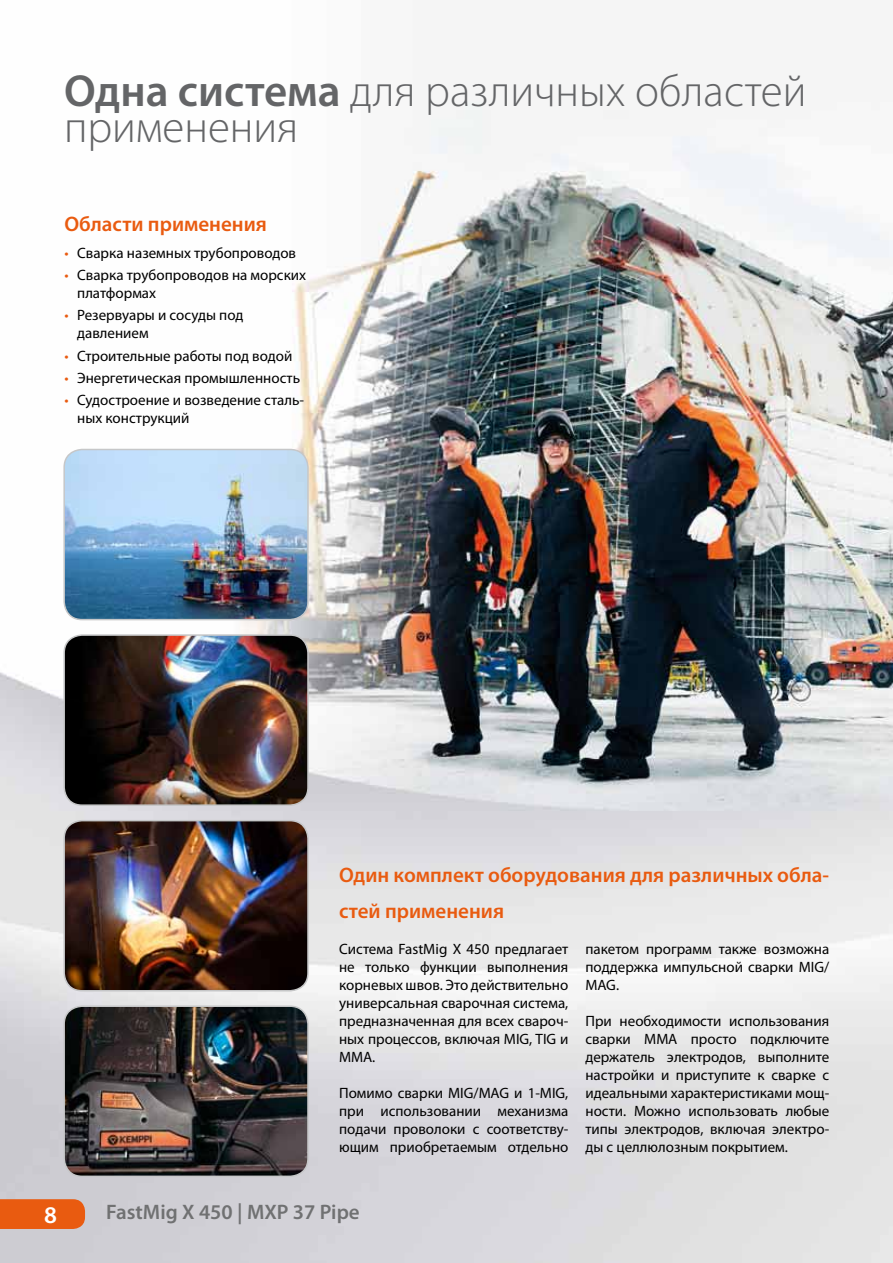
<style>
.page{position:relative;width:893px;height:1263px;background:#fff}
.page>*{position:absolute;margin:0;border:0;box-sizing:border-box;transform-origin:0 0}
.t1{font:300 45px/36px "Myriad Pro";color:#646567}
.t2{font:600 24px "Myriad Pro";color:#fff}
.t3{font:600 21px/36px "Myriad Pro";color:#e95b10}
.t4{font:600 21px "Myriad Pro";color:#707172}
.t5{font:15px/18px "Myriad Pro";color:#000;text-align:justify}
.s1{font-weight:600}
.s2{color:#e95b10}
</style>
<div class="page">
<img style="left:0;top:100px;width:893px;height:1163px">
<img style="left:64px;top:449px;width:244px;height:170px">
<div style="left:63px;top:449px;width:246px;height:171px;border:2px solid #c6c7c8;border-radius:18px"></div>
<img style="left:64px;top:635px;width:244px;height:170px">
<div style="left:63px;top:634px;width:246px;height:172px;border:2px solid #c6c7c8;border-radius:18px"></div>
<img style="left:64px;top:821px;width:244px;height:170px">
<div style="left:63px;top:820px;width:246px;height:171px;border:2px solid #c6c7c8;border-radius:18px"></div>
<img style="left:64px;top:1006px;width:244px;height:170px">
<div style="left:63px;top:1005px;width:246px;height:172px;border:2px solid #c6c7c8;border-radius:18px"></div>
<div style="left:0;top:1199px;width:85px;height:30px;background:#e95b10"></div>
<h1 class="t1" style="left:64px;top:73px;width:744px"><span class="s1">Одна система</span> для различных областей применения</h1>
<h3 class="t3" style="left:64px;top:206px;width:204px">Области применения</h3>
<p class="t5" style="left:64px;top:244px;width:233px"><span class="s2">•</span> Сварка наземных трубопроводов</p>
<p class="t5" style="left:77px;top:266px;width:230px;text-indent:-13px"><span class="s2">•</span> Сварка трубопроводов на морских платформах</p>
<p class="t5" style="left:77px;top:306px;width:168px;text-indent:-13px"><span class="s2">•</span> Резервуары и сосуды под давлением</p>
<p class="t5" style="left:64px;top:346px;width:229px"><span class="s2">•</span> Строительные работы под водой</p>
<p class="t5" style="left:64px;top:369px;width:237px"><span class="s2">•</span> Энергетическая промышленность</p>
<p class="t5" style="left:77px;top:391px;width:228px;text-indent:-13px"><span class="s2">•</span> Судостроение и возведение сталь&shy;ных конструкций</p>
<h2 class="t2" style="left:44px;top:1200px;width:14px">8</h2>
<h3 class="t3" style="left:339px;top:856px;width:491px">Один комплект оборудования для различных обла&shy;стей применения</h3>
<p class="t5" style="left:339px;top:940px;width:231px">Система FastMig X 450 предлагает не только функции выполнения корневых швов. Это действительно универсальная сварочная система, предназначенная для всех свароч&shy;ных процессов, включая MIG, TIG и MMA.</p>
<p class="t5" style="left:339px;top:1084px;width:231px">Помимо сварки MIG/MAG и 1-MIG, при использовании механизма подачи проволоки с соответству&shy;ющим приобретаемым отдельно</p>
<p class="t5" style="left:585px;top:940px;width:245px">пакетом программ также возможна поддержка импульсной сварки MIG/ MAG.</p>
<p class="t5" style="left:585px;top:1012px;width:245px">При необходимости использования сварки MMA просто подключите держатель электродов, выполните настройки и приступите к сварке с идеальными характеристиками мощ&shy;ности. Можно использовать любые типы электродов, включая электро&shy;ды с целлюлозным покрытием.</p>
<h3 class="t4" style="left:106px;top:1199px;width:255px">FastMig X 450 | MXP 37 Pipe</h3>
</div>
